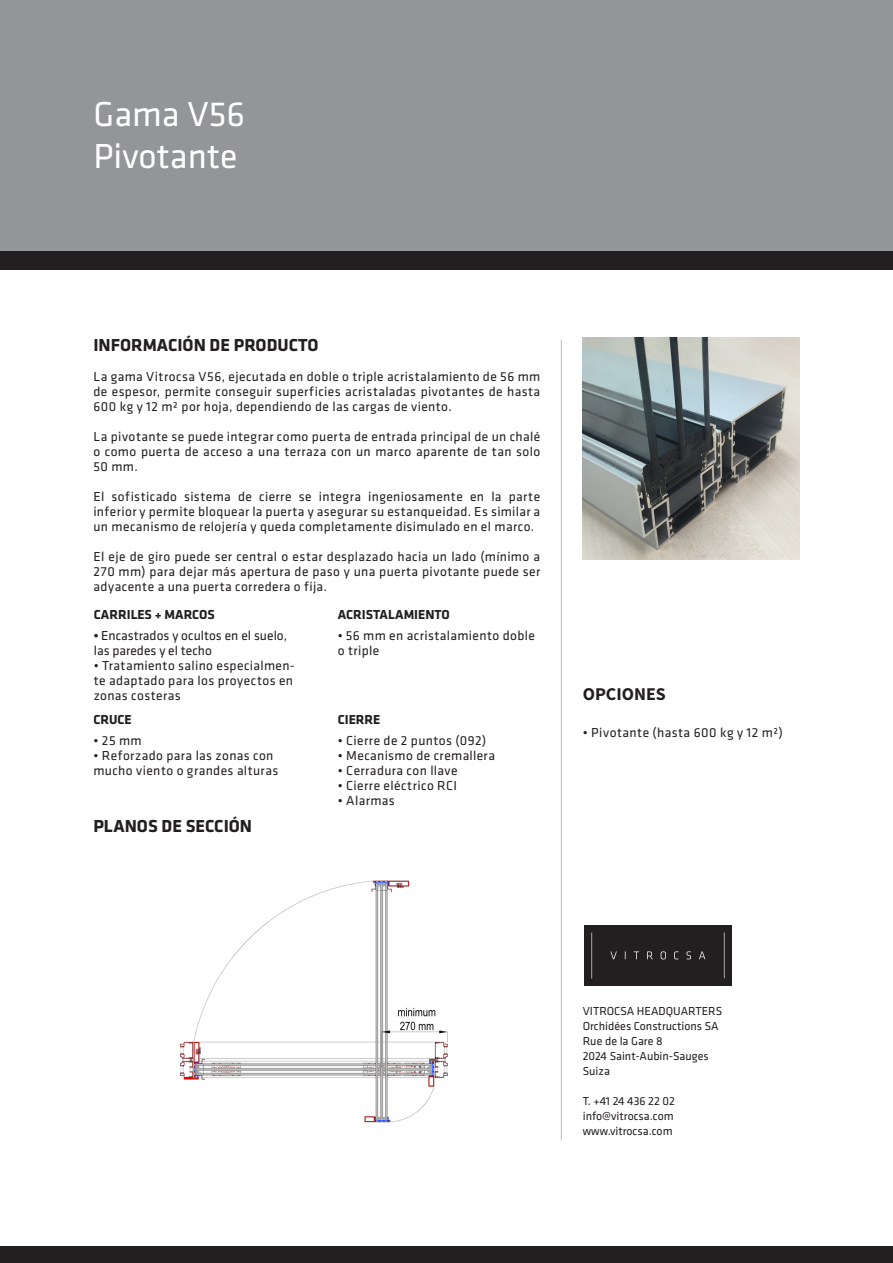
<style>
.page{position:relative;width:893px;height:1263px;background:#fff}
.page>*{position:absolute;margin:0;border:0;box-sizing:border-box;transform-origin:0 0}
.Titre_de_la_page{font:36px "Klavika";color:#fff}
.Corps_du_texte_-_gau{font:700 18px "Klavika";color:#231f20}
.Rubrique3{font:700 18px "Source Sans Pro";color:#231f20}
.TECHNO___texte_titre{font:13.5px/15px "Klavika";letter-spacing:.025em;color:#231f20;text-align:justify}
.Rubrique3-2{font:13.5px/15px "Klavika";letter-spacing:.025em;color:#231f20}
.TECHNO___Texte_coura{font:13.5px "Klavika";letter-spacing:.03em;color:#231f20}
.Rubrique3-3{font:13.5px/15px "Klavika";color:#231f20}
.Rubrique3-4{font:700 13.5px "Klavika";color:#231f20}
.Petits_caractères{font:12px "Klavika";color:#231f20}
.s1{font-weight:700}
</style>
<div class="page">
<div style="left:0;top:1247px;width:893px;height:16px;background:#231f20"></div>
<hr style="left:561px;top:339px;width:1px;height:801px;background:#bcbdc0">
<div style="left:0;top:251px;width:893px;height:19px;background:#231f20"></div>
<img style="left:583px;top:338px;width:216px;height:221px">
<div style="left:584px;top:926px;width:147px;height:60px;background:#231f20"></div>
<div style="left:0;top:0;width:893px;height:251px;background:#939598"></div>
<img style="left:180px;top:880px;width:268px;height:243px">
<p class="Titre_de_la_page" style="left:94px;top:94px;width:153px">Gama V56</p>
<p class="Titre_de_la_page" style="left:94px;top:136px;width:145px">Pivotante</p>
<p class="Corps_du_texte_-_gau" style="left:93px;top:332px;width:227px">INFORMACIÓN DE PRODUCTO</p>
<p class="TECHNO___texte_titre" style="left:93px;top:370px;width:448px">La gama Vitrocsa V56, ejecutada en doble o triple acristalamiento de 56 mm de espesor, permite conseguir superficies acristaladas pivotantes de hasta 600 kg y 12 m² por hoja, dependiendo de las cargas de viento.</p>
<p class="TECHNO___texte_titre" style="left:93px;top:430px;width:448px">La pivotante se puede integrar como puerta de entrada principal de un chalé o como puerta de acceso a una terraza con un marco aparente de tan solo 50 mm.</p>
<p class="TECHNO___texte_titre" style="left:93px;top:490px;width:448px">El sofisticado sistema de cierre se integra ingeniosamente en la parte inferior y permite bloquear la puerta y asegurar su estanqueidad. Es similar a un mecanismo de relojería y queda completamente disimulado en el marco.</p>
<p class="TECHNO___texte_titre" style="left:93px;top:550px;width:448px">El eje de giro puede ser central o estar desplazado hacia un lado (mínimo a 270 mm) para dejar más apertura de paso y una puerta pivotante puede ser adyacente a una puerta corredera o fija.</p>
<p class="Rubrique3-4" style="left:94px;top:604px;width:122px">CARRILES + MARCOS</p>
<p class="Rubrique3-3" style="left:94px;top:629px;width:195px"><span class="s1">•</span> Encastrados y ocultos en el suelo, las paredes y el techo</p>
<p class="Rubrique3-2" style="left:94px;top:659px;width:203px">• Tratamiento salino especialmen&shy;te adaptado para los proyectos en zonas costeras</p>
<p class="Rubrique3-4" style="left:93px;top:709px;width:40px">CRUCE</p>
<p class="Rubrique3-2" style="left:93px;top:734px;width:50px">• 25 mm</p>
<p class="Rubrique3-2" style="left:93px;top:749px;width:186px">• Reforzado para las zonas con mucho viento o grandes alturas</p>
<p class="Corps_du_texte_-_gau" style="left:93px;top:813px;width:160px">PLANOS DE SECCIÓN</p>
<p class="Rubrique3-4" style="left:338px;top:604px;width:114px">ACRISTALAMIENTO</p>
<p class="Rubrique3-2" style="left:338px;top:629px;width:199px">• 56 mm en acristalamiento doble o triple</p>
<p class="Rubrique3-4" style="left:338px;top:709px;width:44px">CIERRE</p>
<p class="Rubrique3-2" style="left:338px;top:734px;width:150px">• Cierre de 2 puntos (092)</p>
<p class="TECHNO___Texte_coura" style="left:338px;top:749px;width:159px">• Mecanismo de cremallera</p>
<p class="TECHNO___Texte_coura" style="left:338px;top:764px;width:121px">• Cerradura con llave</p>
<p class="TECHNO___Texte_coura" style="left:338px;top:779px;width:121px">• Cierre eléctrico RCI</p>
<p class="TECHNO___Texte_coura" style="left:338px;top:794px;width:59px">• Alarmas</p>
<p class="Rubrique3" style="left:583px;top:683px;width:85px">OPCIONES</p>
<p class="TECHNO___Texte_coura" style="left:583px;top:725px;width:202px">• Pivotante (hasta 600 kg y 12 m²)</p>
<p class="Petits_caractères" style="left:583px;top:1004px;width:141px">VITROCSA HEADQUARTERS</p>
<p class="Petits_caractères" style="left:583px;top:1019px;width:137px">Orchidées Constructions SA</p>
<p class="Petits_caractères" style="left:583px;top:1034px;width:81px">Rue de la Gare 8</p>
<p class="Petits_caractères" style="left:583px;top:1049px;width:127px">2024 Saint-Aubin-Sauges</p>
<p class="Petits_caractères" style="left:583px;top:1064px;width:29px">Suiza</p>
<p class="Petits_caractères" style="left:583px;top:1094px;width:94px">T. +41 24 436 22 02</p>
<p class="Petits_caractères" style="left:583px;top:1109px;width:92px">info@vitrocsa.com</p>
<p class="Petits_caractères" style="left:583px;top:1124px;width:91px">www.vitrocsa.com</p>
</div>
